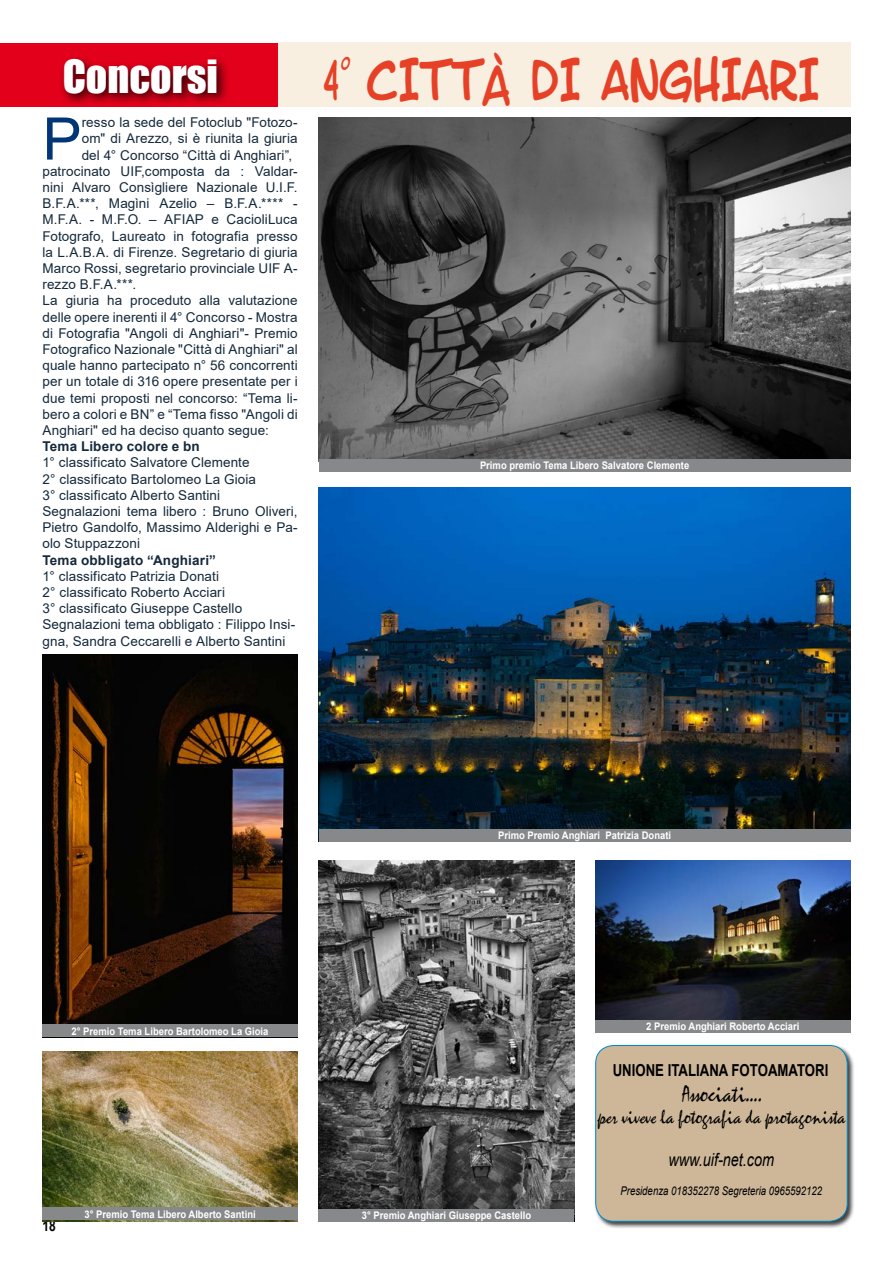
<style>
.page{position:relative;width:893px;height:1263px;background:#fff}
.page>*{position:absolute;margin:0;border:0;box-sizing:border-box;transform-origin:0 0}
.t1{font:58.8px "Arial";color:#003576}
.t2{font:47.25px "Letter O Matic";color:#e64127;scale:.59 1}
.t3{font:42px "Impact";color:#fff}
.t4{font:21px "Borealis";color:#000;scale:.8 1}
.t5{font:18px "Borealis";color:#000;scale:.8 1}
.t6{font:italic 18px "Arial";color:#000;scale:.8 1}
.t7{font:700 16.5px "Arial";color:#000;scale:.8 1}
.t8{font:700 15px "Arial";color:#000;scale:.8 1}
.t9{font:13.5px/16.2px "Arial";letter-spacing:.005em;color:#15293b}
.t10{font:700 13.5px "Arial";letter-spacing:.015em;color:#15293b}
.t11{font:italic 12px "Arial";color:#000;scale:.8 1}
.t12{font:700 10.5px "Arial";color:#fff;scale:.9 1}
</style>
<div class="page">
<div style="left:278px;top:43px;width:572px;height:64px;background:#f8efe1"></div>
<div style="left:0;top:43px;width:278px;height:64px;background:#e2001a"></div>
<div style="left:59px;top:55px;width:171px;height:52px;background:#000;opacity:.75"></div>
<img style="left:319px;top:117px;width:531px;height:342px">
<div style="left:319px;top:459px;width:531px;height:13px;background:#87888a"></div>
<img style="left:319px;top:487px;width:531px;height:342px">
<div style="left:319px;top:829px;width:531px;height:12px;background:#87888a"></div>
<img style="left:43px;top:654px;width:255px;height:370px">
<div style="left:43px;top:1024px;width:255px;height:13px;background:#87888a"></div>
<img style="left:43px;top:1051px;width:255px;height:170px">
<div style="left:43px;top:1207px;width:255px;height:13px;background:#87888a"></div>
<img style="left:595px;top:860px;width:255px;height:160px">
<img style="left:319px;top:860px;width:255px;height:349px">
<div style="left:319px;top:1209px;width:255px;height:12px;background:#87888a"></div>
<div style="left:595px;top:1020px;width:255px;height:12px;background:#87888a"></div>
<div style="left:594px;top:1044px;width:261px;height:185px;background:#000;opacity:.75"></div>
<div style="left:596px;top:1045px;width:251px;height:176px;background:#cdb798;border-radius:18px"></div>
<div style="left:595px;top:1045px;width:253px;height:176px;border:1px solid #0088c7;border-radius:18px"></div>
<h3 class="t3" style="left:63px;top:44px;width:157px">CONCORSI</h3>
<h1 class="t1" style="left:43px;top:98px;width:41px">P</h1>
<p class="t9" style="left:82px;top:114px;width:217px">resso la sede del Fotoclub "Fotozo-</p>
<p class="t9" style="left:82px;top:130px;width:217px">om" di Arezzo, si è riunita la giuria</p>
<p class="t9" style="left:82px;top:147px;width:212px">del 4° Concorso “Città di Anghiari”,</p>
<p class="t9" style="left:43px;top:163px;width:257px">patrocinato UIF,composta da : Valdar-</p>
<p class="t9" style="left:43px;top:179px;width:257px">nini Alvaro Consìgliere Nazionale U.I.F.</p>
<p class="t9" style="left:43px;top:195px;width:257px">B.F.A.***, Magìni Azelio – B.F.A.**** -</p>
<p class="t9" style="left:43px;top:211px;width:257px">M.F.A. - M.F.O. – AFIAP e CacioliLuca</p>
<p class="t9" style="left:43px;top:228px;width:257px">Fotografo, Laureato in fotografia presso</p>
<p class="t9" style="left:43px;top:244px;width:257px">la L.A.B.A. di Firenze. Segretario di giuria</p>
<p class="t9" style="left:43px;top:260px;width:257px">Marco Rossi, segretario provinciale UIF A-</p>
<p class="t9" style="left:43px;top:276px;width:95px">rezzo B.F.A.***.</p>
<p class="t9" style="left:43px;top:292px;width:257px">La giuria ha proceduto alla valutazione</p>
<p class="t9" style="left:43px;top:309px;width:257px">delle opere inerenti il 4° Concorso - Mostra</p>
<p class="t9" style="left:43px;top:325px;width:257px">di Fotografia "Angoli di Anghiari"- Premio</p>
<p class="t9" style="left:43px;top:341px;width:257px">Fotografico Nazionale "Città di Anghiari" al</p>
<p class="t9" style="left:43px;top:357px;width:257px">quale hanno partecipato n° 56 concorrenti</p>
<p class="t9" style="left:43px;top:373px;width:257px">per un totale di 316 opere presentate per i</p>
<p class="t9" style="left:43px;top:390px;width:257px">due temi proposti nel concorso: “Tema li-</p>
<p class="t9" style="left:43px;top:406px;width:257px">bero a colori e BN” e “Tema fisso "Angoli di</p>
<p class="t9" style="left:43px;top:422px;width:228px">Anghiari" ed ha deciso quanto segue:</p>
<p class="t10" style="left:43px;top:437px;width:159px">Tema Libero colore e bn</p>
<p class="t9" style="left:43px;top:454px;width:257px">1° classificato Salvatore Clemente<br>2° classificato Bartolomeo La Gioia<br>3° classificato Alberto Santini Segnalazioni tema libero : Bruno Oliveri, Pietro Gandolfo, Massimo Alderighi e Pa&shy;olo Stuppazzoni</p>
<p class="t10" style="left:43px;top:550px;width:175px">Tema obbligato “Anghiari”</p>
<p class="t9" style="left:43px;top:568px;width:254px">1° classificato Patrizia Donati<br>2° classificato Roberto Acciari<br>3° classificato Giuseppe Castello Segnalazioni tema obbligato : Filippo Insi&shy;gna, Sandra Ceccarelli e Alberto Santini</p>
<h2 class="t2" style="left:322px;top:63px;width:844px">4° CITTÀ DI ANGHIARI</h2>
<p class="t12" style="left:480px;top:458px;width:234px">Primo premio Tema Libero Salvatore Clemente</p>
<p class="t12" style="left:72px;top:1023px;width:220px">2° Premio Tema Libero Bartolomeo La Gioia</p>
<p class="t12" style="left:498px;top:828px;width:194px">Primo Premio Anghiari Patrizia Donati</p>
<p class="t12" style="left:646px;top:1019px;width:172px">2 Premio Anghiari Roberto Acciari</p>
<p class="t7" style="left:613px;top:1058px;width:271px">UNIONE ITALIANA FOTOAMATORI</p>
<h3 class="t4" style="left:681px;top:1081px;width:103px">Associati....</h3>
<h3 class="t5" style="left:597px;top:1106px;width:311px">per viveve la fotografia da protagonista</h3>
<h3 class="t6" style="left:668px;top:1148px;width:134px">www.uif-net.com</h3>
<p class="t11" style="left:620px;top:1183px;width:254px">Presidenza 018352278 Segreteria 0965592122</p>
<p class="t8" style="left:43px;top:1215px;width:18px">18</p>
<p class="t12" style="left:84px;top:1206px;width:192px">3° Premio Tema Libero Alberto Santini</p>
<p class="t12" style="left:362px;top:1208px;width:190px">3° Premio Anghiari Giuseppe Castello</p>
</div>
